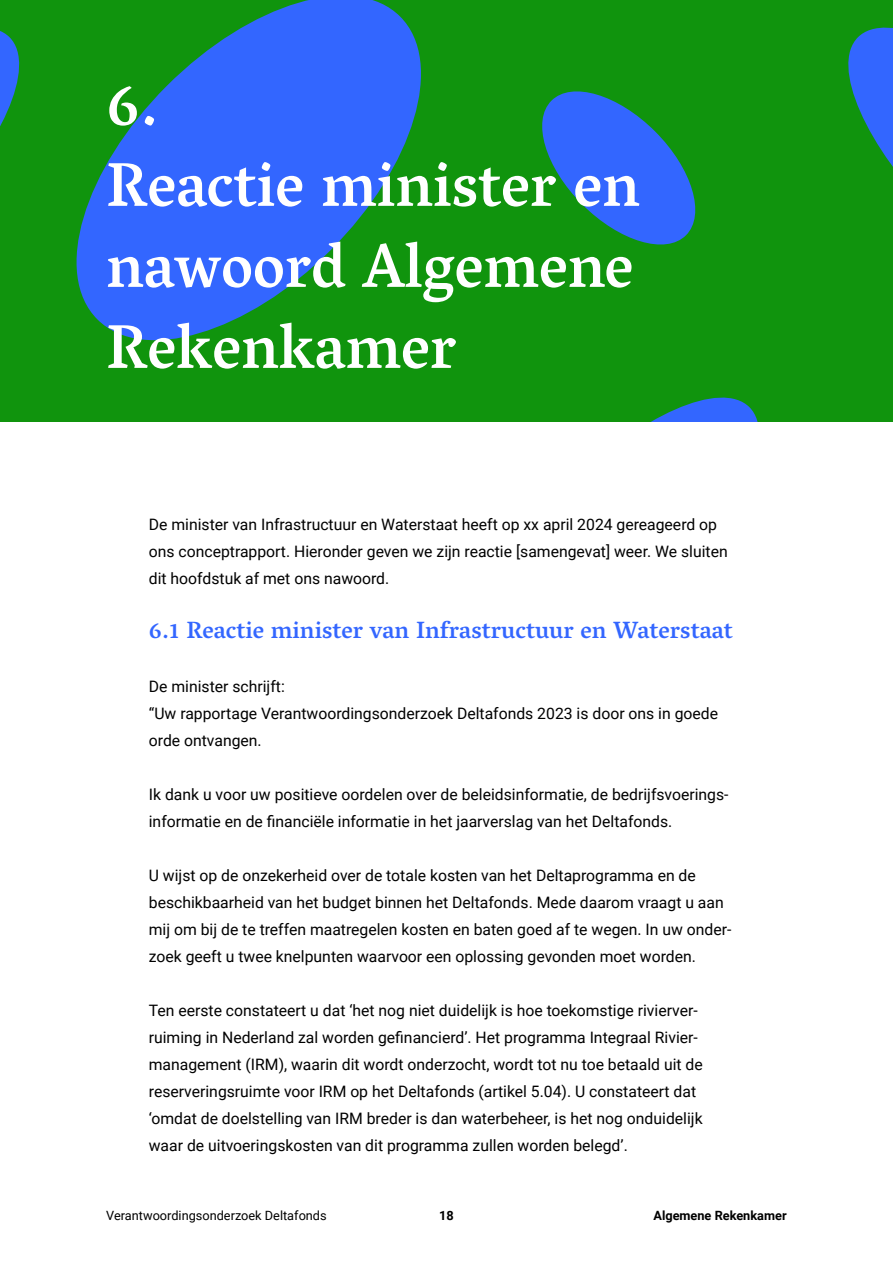
<style>
.page{position:relative;width:893px;height:1263px;background:#fff}
.page>*{position:absolute;margin:0;border:0;box-sizing:border-box;transform-origin:0 0}
._5_Kop_1_-_H2{font:500 63px/81px "Vesper Libre";color:#fff}
._6_Kop_2_-_H3{font:500 24px "Vesper Libre";color:#36f}
._0_Platte_tekst_-_P{font:15.75px/27px "Roboto";color:#000}
.t1{font:12.75px "Roboto";color:#000}
.t2{font:700 12.75px "Roboto";color:#000}
</style>
<div class="page">
<div style="left:0;top:0;width:893px;height:422px;background:#10940d"></div>
<svg style="left:76px;top:0;width:345px;height:341px;fill:#36f"></svg>
<svg style="left:542px;top:91px;width:154px;height:154px"></svg>
<svg style="left:651px;top:397px;width:107px;height:25px"></svg>
<svg style="left:848px;top:27px;width:45px;height:140px"></svg>
<svg style="left:0;top:31px;width:20px;height:96px"></svg>
<h2 class="_5_Kop_1_-_H2" style="left:106px;top:63px;width:535px">6.<br>Reactie minister en nawoord Algemene<br>Rekenkamer</h2>
<p class="_0_Platte_tekst_-_P" style="left:149px;top:510px;width:580px">De minister van Infrastructuur en Waterstaat heeft op xx april 2024 gereageerd op ons conceptrapport. Hieronder geven we zijn reactie [samengevat] weer. We sluiten dit hoofdstuk af met ons nawoord.</p>
<h3 class="_6_Kop_2_-_H3" style="left:149px;top:615px;width:586px">6.1 Reactie minister van Infrastructuur en Waterstaat</h3>
<p class="_0_Platte_tekst_-_P" style="left:149px;top:672px;width:137px">De minister schrijft:</p>
<p class="_0_Platte_tekst_-_P" style="left:149px;top:699px;width:571px">“Uw rapportage Verantwoordingsonderzoek Deltafonds 2023 is door ons in goede orde ontvangen.</p>
<p class="_0_Platte_tekst_-_P" style="left:149px;top:780px;width:581px">Ik dank u voor uw positieve oordelen over de beleidsinformatie, de bedrijfsvoerings&shy;informatie en de financiële informatie in het jaarverslag van het Deltafonds.</p>
<p class="_0_Platte_tekst_-_P" style="left:149px;top:861px;width:584px">U wijst op de onzekerheid over de totale kosten van het Deltaprogramma en de beschikbaarheid van het budget binnen het Deltafonds. Mede daarom vraagt u aan mij om bij de te treffen maatregelen kosten en baten goed af te wegen. In uw onder&shy;zoek geeft u twee knelpunten waarvoor een oplossing gevonden moet worden.</p>
<p class="_0_Platte_tekst_-_P" style="left:149px;top:996px;width:555px">Ten eerste constateert u dat ‘het nog niet duidelijk is hoe toekomstige rivierver&shy;ruiming in Nederland zal worden gefinancierd’. Het programma Integraal Rivier&shy;management (IRM), waarin dit wordt onderzocht, wordt tot nu toe betaald uit de reserveringsruimte voor IRM op het Deltafonds (artikel 5.04). U constateert dat ‘omdat de doelstelling van IRM breder is dan waterbeheer, is het nog onduidelijk waar de uitvoeringskosten van dit programma zullen worden belegd’.</p>
<p class="t1" style="left:106px;top:1207px;width:222px">Verantwoordingsonderzoek Deltafonds</p>
<p class="t2" style="left:439px;top:1207px;width:16px">18</p>
<p class="t2" style="left:653px;top:1207px;width:135px">Algemene Rekenkamer</p>
</div>
